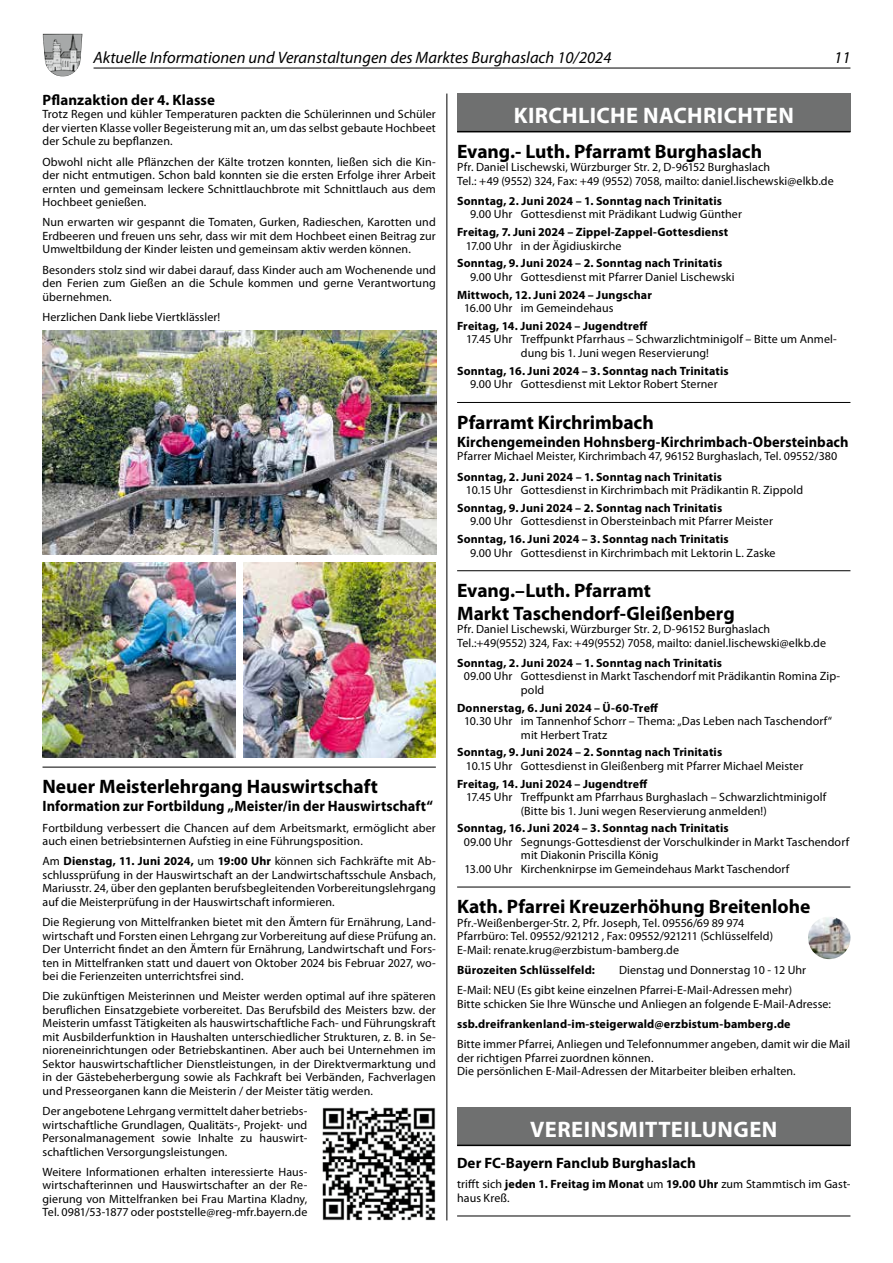
<style>
.page{position:relative;width:893px;height:1263px;background:#fff}
.page>*{position:absolute;margin:0;border:0;box-sizing:border-box;transform-origin:0 0}
.t1{font:700 22.5px "Myriad Pro";letter-spacing:.02em;color:#fff}
.t2{font:700 19.5px/22.5px "Myriad Pro";letter-spacing:-.005em;color:#000}
.t3{font:italic 16.5px "Myriad Pro";color:#000}
.t4{font:700 15px "Myriad Pro";letter-spacing:.005em;color:#000;scale:.96 1}
.t5{font:700 15px "Myriad Pro";letter-spacing:.005em;color:#000}
.t6{font:12px/13.5px "Myriad Pro";letter-spacing:.01em;color:#000}
.t7{font:700 12px "Myriad Pro";letter-spacing:.01em;color:#000}
.s1{font-weight:700}
</style>
<div class="page">
<hr style="left:446px;top:94px;width:1px;height:1126px;background:#000">
<div style="left:457px;top:94px;width:393px;height:38px;background:#6f7070"></div>
<hr style="left:457px;top:131px;width:393px;height:1px;background:#000">
<hr style="left:43px;top:767px;width:393px;height:1px;background:#000">
<img style="left:43px;top:330px;width:393px;height:225px">
<img style="left:43px;top:563px;width:192px;height:194px">
<img style="left:243px;top:563px;width:193px;height:194px">
<img style="left:322px;top:1107px;width:114px;height:113px">
<hr style="left:457px;top:402px;width:393px;height:1px;background:#000">
<hr style="left:457px;top:570px;width:393px;height:1px;background:#000">
<hr style="left:457px;top:887px;width:393px;height:1px;background:#000">
<img style="left:808px;top:917px;width:42px;height:42px;border-radius:21px">
<hr style="left:457px;top:1215px;width:393px;height:1px;background:#000">
<div style="left:457px;top:1107px;width:393px;height:38px;background:#6f7070"></div>
<hr style="left:457px;top:1144px;width:393px;height:2px;background:#000">
<hr style="left:94px;top:68px;width:756px;height:1px;background:#000">
<img style="left:43px;top:34px;width:39px;height:43px">
<h3 class="t3" style="left:94px;top:48px;width:519px">Aktuelle Informationen und Veranstaltungen des Marktes Burghaslach 10/2024</h3>
<h3 class="t3" style="left:834px;top:48px;width:18px">11</h3>
<p class="t5" style="left:43px;top:90px;width:174px">Pflanzaktion der 4. Klasse</p>
<p class="t6" style="left:43px;top:107px;width:395px;text-align:justify">Trotz Regen und kühler Temperaturen packten die Schülerinnen und Schüler der vierten Klasse voller Begeisterung mit an, um das selbst gebaute Hochbeet der Schule zu bepflanzen.</p>
<p class="t6" style="left:43px;top:155px;width:395px;text-align:justify">Obwohl nicht alle Pflänzchen der Kälte trotzen konnten, ließen sich die Kin&shy;der nicht entmutigen. Schon bald konnten sie die ersten Erfolge ihrer Arbeit ernten und gemeinsam leckere Schnittlauchbrote mit Schnittlauch aus dem Hochbeet genießen.</p>
<p class="t6" style="left:43px;top:215px;width:395px;text-align:justify">Nun erwarten wir gespannt die Tomaten, Gurken, Radieschen, Karotten und Erdbeeren und freuen uns sehr, dass wir mit dem Hochbeet einen Beitrag zur Umweltbildung der Kinder leisten und gemeinsam aktiv werden können.</p>
<p class="t6" style="left:43px;top:263px;width:395px;text-align:justify">Besonders stolz sind wir dabei darauf, dass Kinder auch am Wochenende und den Ferien zum Gießen an die Schule kommen und gerne Verantwortung übernehmen.</p>
<p class="t6" style="left:43px;top:310px;width:179px">Herzlichen Dank liebe Viertklässler!</p>
<h2 class="t2" style="left:43px;top:775px;width:337px">Neuer Meisterlehrgang Hauswirtschaft</h2>
<p class="t4" style="left:43px;top:796px;width:408px">Information zur Fortbildung „Meister/in der Hauswirtschaft“</p>
<p class="t6" style="left:43px;top:821px;width:395px">Fortbildung verbessert die Chancen auf dem Arbeitsmarkt, ermöglicht aber auch einen betriebsinternen Aufstieg in eine Führungsposition.</p>
<p class="t6" style="left:43px;top:854px;width:395px;text-align:justify">Am <span class="s1">Dienstag, 11. Juni 2024,</span> um <span class="s1">19:00 Uhr</span> können sich Fachkräfte mit Ab&shy;schlussprüfung in der Hauswirtschaft an der Landwirtschaftsschule Ansbach, Mariusstr. 24, über den geplanten berufsbegleitenden Vorbereitungslehrgang auf die Meisterprüfung in der Hauswirtschaft informieren.</p>
<p class="t6" style="left:43px;top:915px;width:395px;text-align:justify">Die Regierung von Mittelfranken bietet mit den Ämtern für Ernährung, Land&shy;wirtschaft und Forsten einen Lehrgang zur Vorbereitung auf diese Prüfung an.<br>Der Unterricht findet an den Ämtern für Ernährung, Landwirtschaft und Fors&shy;ten in Mittelfranken statt und dauert von Oktober 2024 bis Februar 2027, wo&shy;bei die Ferienzeiten unterrichtsfrei sind.</p>
<p class="t6" style="left:43px;top:989px;width:395px;text-align:justify">Die zukünftigen Meisterinnen und Meister werden optimal auf ihre späteren beruflichen Einsatzgebiete vorbereitet. Das Berufsbild des Meisters bzw. der Meisterin umfasst Tätigkeiten als hauswirtschaftliche Fach- und Führungskraft mit Ausbilderfunktion in Haushalten unterschiedlicher Strukturen, z. B. in Se&shy;nioreneinrichtungen oder Betriebskantinen. Aber auch bei Unternehmen im Sektor hauswirtschaftlicher Dienstleistungen, in der Direktvermarktung und in der Gästebeherbergung sowie als Fachkraft bei Verbänden, Fachverlagen und Presseorganen kann die Meisterin / der Meister tätig werden.</p>
<p class="t6" style="left:43px;top:1104px;width:266px;text-align:justify">Der angebotene Lehrgang vermittelt daher betriebs&shy;wirtschaftliche Grundlagen, Qualitäts-, Projekt- und Personalmanagement sowie Inhalte zu hauswirt&shy;schaftlichen Versorgungsleistungen.</p>
<p class="t6" style="left:43px;top:1165px;width:266px;text-align:justify">Weitere Informationen erhalten interessierte Haus&shy;wirtschafterinnen und Hauswirtschafter an der Re&shy;gierung von Mittelfranken bei Frau Martina Kladny, Tel. 0981/53-1877 oder poststelle@reg-mfr.bayern.de</p>
<h1 class="t1" style="left:514px;top:101px;width:282px">KIRCHLICHE NACHRICHTEN</h1>
<h2 class="t2" style="left:457px;top:139px;width:306px">Evang.- Luth. Pfarramt Burghaslach</h2>
<p class="t6" style="left:457px;top:160px;width:378px">Pfr. Daniel Lischewski, Würzburger Str. 2, D-96152 Burghaslach<br>Tel.: +49 (9552) 324, Fax: +49 (9552) 7058, mailto: daniel.lischewski@elkb.de</p>
<p class="t7" style="left:457px;top:193px;width:266px">Sonntag, 2. Juni 2024 – 1. Sonntag nach Trinitatis</p>
<p class="t6" style="left:470px;top:207px;width:273px">9.00 Uhr Gottesdienst mit Prädikant Ludwig Günther</p>
<p class="t7" style="left:457px;top:224px;width:273px">Freitag, 7. Juni 2024 – Zippel-Zappel-Gottesdienst</p>
<p class="t6" style="left:466px;top:239px;width:157px">17.00 Uhr in der Ägidiuskirche</p>
<p class="t7" style="left:457px;top:256px;width:267px">Sonntag, 9. Juni 2024 – 2. Sonntag nach Trinitatis</p>
<p class="t6" style="left:470px;top:270px;width:266px">9.00 Uhr Gottesdienst mit Pfarrer Daniel Lischewski</p>
<p class="t7" style="left:457px;top:287px;width:196px">Mittwoch, 12. Juni 2024 – Jungschar</p>
<p class="t6" style="left:464px;top:301px;width:151px">16.00 Uhr im Gemeindehaus</p>
<p class="t7" style="left:457px;top:318px;width:192px">Freitag, 14. Juni 2024 – Jugendtreff</p>
<p class="t6" style="left:521px;top:332px;width:317px;text-indent:-55px">17.45 Uhr Treffpunkt Pfarrhaus – Schwarzlichtminigolf – Bitte um Anmel&shy;dung bis 1. Juni wegen Reservierung!</p>
<p class="t7" style="left:457px;top:363px;width:273px">Sonntag, 16. Juni 2024 – 3. Sonntag nach Trinitatis</p>
<p class="t6" style="left:470px;top:377px;width:249px">9.00 Uhr Gottesdienst mit Lektor Robert Sterner</p>
<h2 class="t2" style="left:457px;top:410px;width:198px">Pfarramt Kirchrimbach</h2>
<p class="t4" style="left:457px;top:432px;width:409px">Kirchengemeinden Hohnsberg-Kirchrimbach-Obersteinbach</p>
<p class="t6" style="left:457px;top:449px;width:382px">Pfarrer Michael Meister, Kirchrimbach 47, 96152 Burghaslach, Tel. 09552/380</p>
<p class="t7" style="left:457px;top:469px;width:266px">Sonntag, 2. Juni 2024 – 1. Sonntag nach Trinitatis</p>
<p class="t6" style="left:466px;top:483px;width:339px">10.15 Uhr Gottesdienst in Kirchrimbach mit Prädikantin R. Zippold</p>
<p class="t7" style="left:457px;top:500px;width:267px">Sonntag, 9. Juni 2024 – 2. Sonntag nach Trinitatis</p>
<p class="t6" style="left:470px;top:514px;width:304px">9.00 Uhr Gottesdienst in Obersteinbach mit Pfarrer Meister</p>
<p class="t7" style="left:457px;top:531px;width:273px">Sonntag, 16. Juni 2024 – 3. Sonntag nach Trinitatis</p>
<p class="t6" style="left:470px;top:545px;width:307px">9.00 Uhr Gottesdienst in Kirchrimbach mit Lektorin L. Zaske</p>
<h2 class="t2" style="left:457px;top:578px;width:279px">Evang.–Luth. Pfarramt<br>Markt Taschendorf-Gleißenberg</h2>
<p class="t6" style="left:457px;top:622px;width:371px">Pfr. Daniel Lischewski, Würzburger Str. 2, D-96152 Burghaslach<br>Tel.:+49(9552) 324, Fax: +49(9552) 7058, mailto: daniel.lischewski@elkb.de</p>
<p class="t7" style="left:457px;top:655px;width:266px">Sonntag, 2. Juni 2024 – 1. Sonntag nach Trinitatis</p>
<p class="t6" style="left:521px;top:669px;width:321px;text-indent:-57px">09.00 Uhr Gottesdienst in Markt Taschendorf mit Prädikantin Romina Zip&shy;pold</p>
<p class="t7" style="left:457px;top:700px;width:203px">Donnerstag, 6. Juni 2024 – Ü-60-Treff</p>
<p class="t6" style="left:521px;top:714px;width:313px;text-indent:-57px">10.30 Uhr im Tannenhof Schorr – Thema: „Das Leben nach Taschendorf“ mit Herbert Tratz</p>
<p class="t7" style="left:457px;top:744px;width:267px">Sonntag, 9. Juni 2024 – 2. Sonntag nach Trinitatis</p>
<p class="t6" style="left:466px;top:759px;width:339px">10.15 Uhr Gottesdienst in Gleißenberg mit Pfarrer Michael Meister</p>
<p class="t7" style="left:457px;top:776px;width:192px">Freitag, 14. Juni 2024 – Jugendtreff</p>
<p class="t6" style="left:466px;top:790px;width:362px;text-align:center">17.45 Uhr Treffpunkt am Pfarrhaus Burghaslach – Schwarzlichtminigolf (Bitte bis 1. Juni wegen Reservierung anmelden!)</p>
<p class="t7" style="left:457px;top:820px;width:273px">Sonntag, 16. Juni 2024 – 3. Sonntag nach Trinitatis</p>
<p class="t6" style="left:464px;top:835px;width:387px">09.00 Uhr Segnungs-Gottesdienst der Vorschulkinder in Markt Taschendorf</p>
<p class="t6" style="left:521px;top:848px;width:139px">mit Diakonin Priscilla König</p>
<p class="t6" style="left:464px;top:862px;width:326px">13.00 Uhr Kirchenknirpse im Gemeindehaus Markt Taschendorf</p>
<h2 class="t2" style="left:457px;top:895px;width:355px">Kath. Pfarrei Kreuzerhöhung Breitenlohe</h2>
<p class="t6" style="left:457px;top:916px;width:317px">Pfr.-Weißenberger-Str. 2, Pfr. Joseph, Tel. 09556/69 89 974<br>Pfarrbüro: Tel. 09552/921212 , Fax: 09552/921211 (Schlüsselfeld)<br>E-Mail: renate.krug@erzbistum-bamberg.de</p>
<p class="t7" style="left:457px;top:962px;width:139px">Bürozeiten Schlüsselfeld:</p>
<p class="t6" style="left:457px;top:960px;width:351px;line-height:20.2px;text-indent:162px">Dienstag und Donnerstag 10 - 12 Uhr<br>E-Mail: NEU (Es gibt keine einzelnen Pfarrei-E-Mail-Adressen mehr)</p>
<p class="t6" style="left:457px;top:997px;width:375px">Bitte schicken Sie Ihre Wünsche und Anliegen an folgende E-Mail-Adresse:</p>
<p class="t7" style="left:457px;top:1016px;width:335px">ssb.dreifrankenland-im-steigerwald@erzbistum-bamberg.de</p>
<p class="t6" style="left:457px;top:1037px;width:395px">Bitte immer Pfarrei, Anliegen und Telefonnummer angeben, damit wir die Mail der richtigen Pfarrei zuordnen können.<br>Die persönlichen E-Mail-Adressen der Mitarbeiter bleiben erhalten.</p>
<h1 class="t1" style="left:530px;top:1114px;width:249px">VEREINSMITTEILUNGEN</h1>
<p class="t5" style="left:457px;top:1153px;width:240px">Der FC-Bayern Fanclub Burghaslach</p>
<p class="t6" style="left:457px;top:1177px;width:395px">trifft sich <span class="s1">jeden 1. Freitag im Monat</span> um <span class="s1">19.00 Uhr</span> zum Stammtisch im Gast&shy;haus Kreß.</p>
</div>
